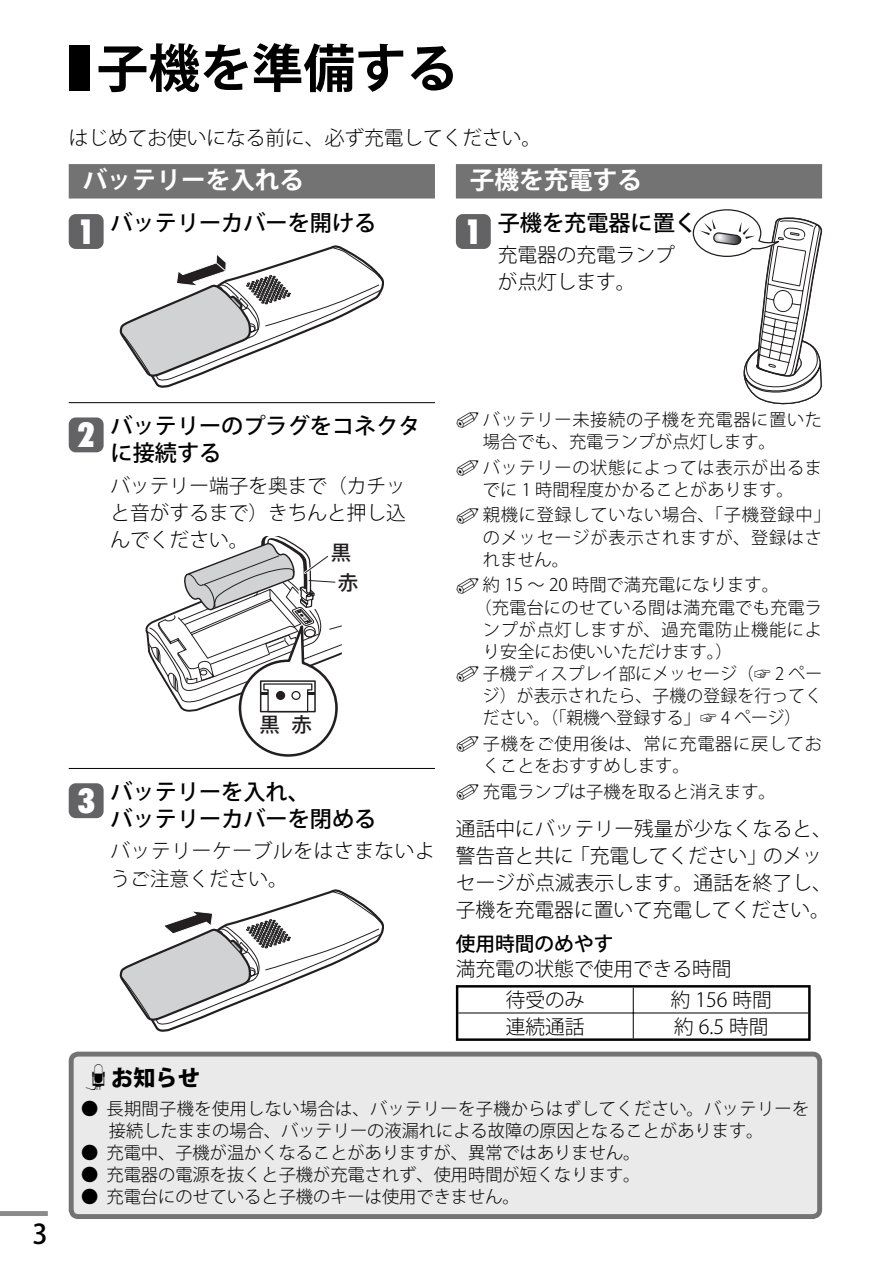
<style>
.page{position:relative;width:892px;height:1269px;background:#fff}
.page>*{position:absolute;margin:0;border:0;box-sizing:border-box;transform-origin:0 0}
.t1{font:51.6px "Koz Go Std Bold 90 msp RKSJ H";color:#000}
.t2{font:27px "Koz Go Pro Medium 90 msp RKSJ H";color:#000}
.t3{font:24.6px "Koz Go Std Bold 90 msp RKSJ H";color:#fff}
.t4{font:22.2px/26.7px "Koz Go Std Medium 90 msp RKSJ H";color:#000}
.t5{font:22.2px "Koz Go Std Heavy 90 msp RKSJ H";color:#000}
.t6{font:20.1px/30.3px "Koz Go Std Medium 90 msp RKSJ H";color:#231f20;text-align:center}
.t7{font:19.8px/27px "Koz Go Std Light 90 msp RKSJ H";color:#000}
.t8{font:19.8px/27px "Koz Go Std Light 90 msp RKSJ H";letter-spacing:.03em;color:#000}
.t9{font:19.8px "Koz Go Std Medium 90 msp RKSJ H";color:#000}
.t10{font:17.1px "Koz Go Std Light 90 msp RKSJ H";color:#000}
.t11{font:17.1px/22.2px "Koz Go Std Light 90 msp RKSJ H";letter-spacing:.04em;color:#000}
.t12{font:17.1px/22.2px "Koz Go Std Light 90 msp RKSJ H";letter-spacing:.02em;color:#000}
.s1{font-family:"Futura BT";font-weight:900;font-stretch:condensed;font-size:34.5px;color:#fff}
</style>
<div class="page">
<div style="left:0;top:1211px;width:48px;height:5px;background:#8b8b8b"></div>
<div style="left:69px;top:45px;width:21px;height:46px;background:#000"></div>
<div style="left:69px;top:164px;width:366px;height:34px;background:#737373"></div>
<hr style="left:69px;top:402px;width:366px;height:1px;background:#000">
<hr style="left:69px;top:768px;width:366px;height:1px;background:#000">
<div style="left:69px;top:214px;width:35px;height:35px;background:#636366;border-radius:7px"></div>
<svg style="left:120px;top:245px;width:264px;height:143px"></svg>
<div style="left:69px;top:417px;width:35px;height:35px;background:#636366;border-radius:7px"></div>
<svg style="left:145px;top:536px;width:197px;height:221px"></svg>
<div style="left:69px;top:783px;width:35px;height:35px;background:#636366;border-radius:7px"></div>
<svg style="left:120px;top:889px;width:264px;height:143px"></svg>
<div style="left:456px;top:164px;width:366px;height:34px;background:#737373"></div>
<div style="left:456px;top:214px;width:35px;height:35px;background:#636366;border-radius:7px"></div>
<svg style="left:692px;top:209px;width:131px;height:196px"></svg>
<hr style="left:458px;top:1012px;width:350px;height:1px;background:#000">
<svg style="left:633px;top:987px;width:1px;height:51px"></svg>
<hr style="left:456px;top:985px;width:177px;height:2px;background:#000">
<hr style="left:456px;top:987px;width:2px;height:26px;background:#000">
<hr style="left:633px;top:985px;width:177px;height:2px;background:#000">
<hr style="left:808px;top:987px;width:2px;height:26px;background:#000">
<hr style="left:456px;top:1013px;width:2px;height:25px;background:#000">
<hr style="left:808px;top:1013px;width:2px;height:25px;background:#000">
<hr style="left:456px;top:1038px;width:177px;height:3px;background:#000">
<hr style="left:633px;top:1038px;width:177px;height:3px;background:#000">
<div style="left:71px;top:1054px;width:748px;height:162px;background:#eaeaea;border-radius:7px"></div>
<div style="left:69px;top:1051px;width:753px;height:168px;border:5px solid #737373;border-radius:7px"></div>
<h1 class="t1" style="left:97px;top:48px;width:363px">子機を準備する</h1>
<p class="t7" style="left:69px;top:127px;width:474px">はじめてお使いになる前に、必ず充電してください。</p>
<h3 class="t3" style="left:83px;top:170px;width:223px">バッテリーを入れる</h3>
<p class="t4" style="left:78px;top:212px;width:300px"><span class="s1">1</span> バッテリーカバーを開ける</p>
<h3 class="t3" style="left:470px;top:170px;width:174px">子機を充電する</h3>
<p class="t4" style="left:465px;top:212px;width:234px"><span class="s1">1</span> 子機を充電器に置く</p>
<p class="t7" style="left:498px;top:244px;width:179px">充電器の充電ランプが点灯します。</p>
<h2 class="t2" style="left:33px;top:1224px;width:17px">3</h2>
<p class="t4" style="left:111px;top:415px;width:311px;text-indent:-33px"><span class="s1">2</span> バッテリーのプラグをコネクタに接続する</p>
<p class="t7" style="left:111px;top:474px;width:297px;text-align:justify">バッテリー端子を奥まで（カチッと音がするまで）きちんと押し込んでください。</p>
<p class="t6" style="left:331px;top:540px;width:29px">黒赤</p>
<p class="t6" style="left:259px;top:712px;width:54px">黒赤</p>
<p class="t4" style="left:111px;top:781px;width:267px;text-indent:-33px"><span class="s1">3</span> バッテリーを入れ、<br>バッテリーカバーを閉める</p>
<p class="t8" style="left:111px;top:840px;width:326px">バッテリーケーブルをはさまないようご注意ください。</p>
<p class="t11" style="left:483px;top:411px;width:341px;text-indent:-27px">✐ バッテリー未接続の子機を充電器に置いた場合でも、充電ランプが点灯します。</p>
<p class="t11" style="left:456px;top:458px;width:368px;text-align:center">✐ バッテリーの状態によっては表示が出るまでに 1 時間程度かかることがあります。</p>
<p class="t11" style="left:483px;top:506px;width:349px;text-indent:-27px">✐ 親機に登録していない場合、「子機登録中」のメッセージが表示されますが、登録はされません。</p>
<p class="t10" style="left:456px;top:578px;width:324px">✐ 約 15 ～ 20 時間で満充電になります。</p>
<p class="t10" style="left:474px;top:601px;width:349px">（充電台にのせている間は満充電でも充電ラ</p>
<p class="t11" style="left:483px;top:620px;width:341px">ンプが点灯しますが、過充電防止機能によ</p>
<p class="t10" style="left:483px;top:645px;width:251px">り安全にお使いいただけます。）</p>
<p class="t10" style="left:456px;top:667px;width:368px">✐ 子機ディスプレイ部にメッセージ（☞ 2 ペー</p>
<p class="t10" style="left:483px;top:689px;width:341px">ジ）が表示されたら、子機の登録を行ってく</p>
<p class="t10" style="left:483px;top:711px;width:320px">ださい。（「親機へ登録する」☞ 4 ページ）</p>
<p class="t11" style="left:483px;top:735px;width:341px;text-indent:-27px">✐ 子機をご使用後は、常に充電器に戻しておくことをおすすめします。</p>
<p class="t10" style="left:456px;top:785px;width:321px">✐ 充電ランプは子機を取ると消えます。</p>
<p class="t7" style="left:456px;top:818px;width:377px">通話中にバッテリー残量が少なくなると、警告音と共に「充電してください」のメッセージが点滅表示します。通話を終了し、子機を充電器に置いて充電してください。</p>
<p class="t9" style="left:456px;top:936px;width:159px">使用時間のめやす</p>
<p class="t7" style="left:506px;top:955px;width:227px;line-height:31.5px;text-indent:-50px">満充電の状態で使用できる時間待受のみ</p>
<p class="t7" style="left:671px;top:989px;width:103px">約 156 時間</p>
<p class="t7" style="left:506px;top:1015px;width:80px">連続通話</p>
<p class="t7" style="left:674px;top:1015px;width:96px">約 6.5 時間</p>
<p class="t5" style="left:81px;top:1069px;width:120px">▲ お知らせ</p>
<p class="t12" style="left:109px;top:1099px;width:702px;text-indent:-28px">● 長期間子機を使用しない場合は、バッテリーを子機からはずしてください。バッテリーを接続したままの場合、バッテリーの液漏れによる故障の原因となることがあります。</p>
<p class="t10" style="left:81px;top:1146px;width:561px">● 充電中、子機が温かくなることがありますが、異常ではありません。</p>
<p class="t10" style="left:81px;top:1168px;width:561px">● 充電器の電源を抜くと子機が充電されず、使用時間が短くなります。</p>
<p class="t10" style="left:81px;top:1190px;width:440px">● 充電台にのせていると子機のキーは使用できません。</p>
</div>
